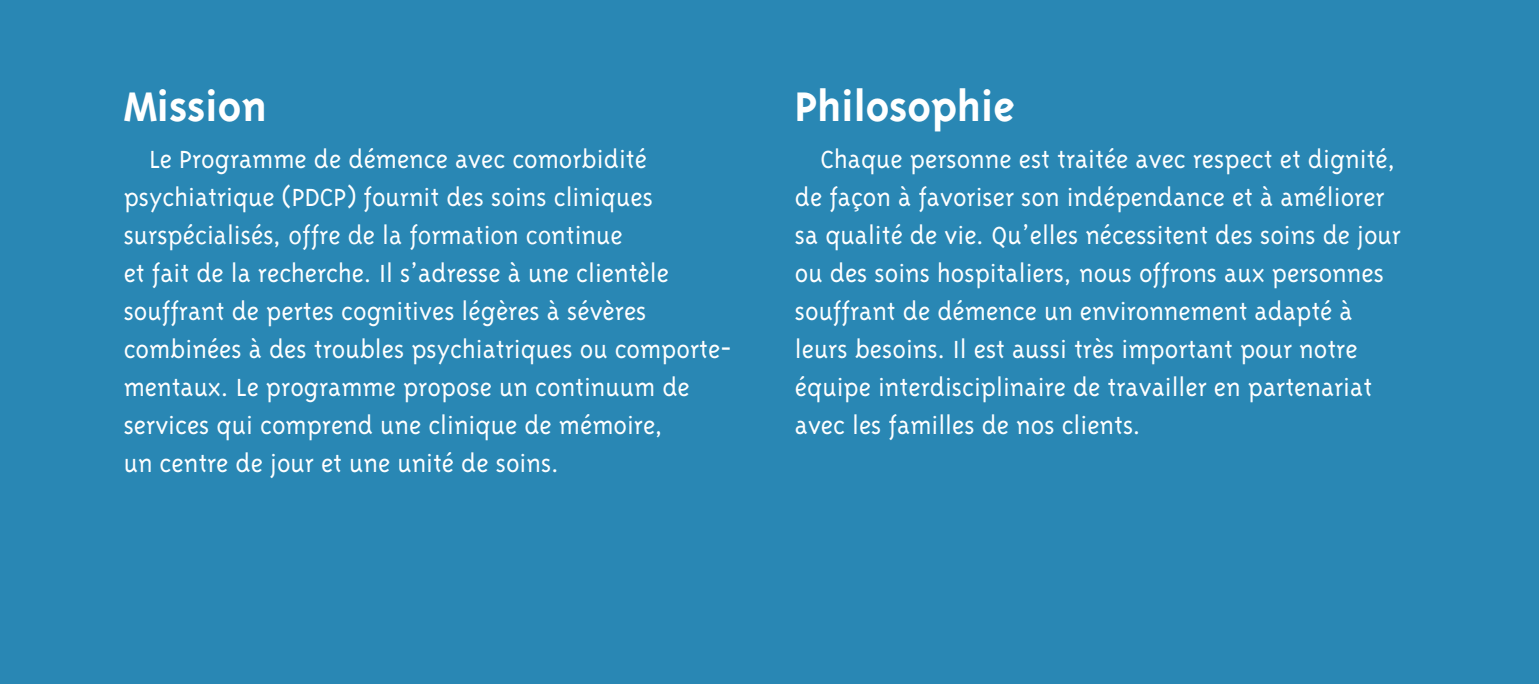
<style>
.page{position:relative;width:1539px;height:684px;background:#2987b4}
.page>*{position:absolute;margin:0;border:0;box-sizing:border-box;transform-origin:0 0}
.t1{font:700 47.5px "Triplex";color:#fff}
.t2{font:300 28.5px/38px "Triplex";color:#fff}
.t3{font:28.5px "Triplex Light Lining";color:#fff}
</style>
<div class="page">
<h1 class="t1" style="left:124px;top:87px;width:145px">Mission</h1>
<p class="t2" style="left:124px;top:142px;width:531px;text-align:right">Le Programme de démence avec comorbidité psychiatrique (PDCP) fournit des soins cliniques</p>
<p class="t3" style="left:124px;top:219px;width:501px">surspécialisés, offre de la formation continue</p>
<p class="t2" style="left:124px;top:256px;width:610px">et fait de la recherche. Il s’adresse à une clientèle souffrant de pertes cognitives légères à sévères combinées à des troubles psychiatriques ou comporte&shy;mentaux. Le programme propose un continuum de services qui comprend une clinique de mémoire,<br>un centre de jour et une unité de soins.</p>
<h1 class="t1" style="left:795px;top:87px;width:221px">Philosophie</h1>
<p class="t2" style="left:795px;top:142px;width:608px;text-indent:26px">Chaque personne est traitée avec respect et dignité, de façon à favoriser son indépendance et à améliorer sa qualité de vie. Qu’elles nécessitent des soins de jour ou des soins hospitaliers, nous offrons aux personnes souffrant de démence un environnement adapté à leurs besoins. Il est aussi très important pour notre équipe interdisciplinaire de travailler en partenariat avec les familles de nos clients.</p>
</div>
